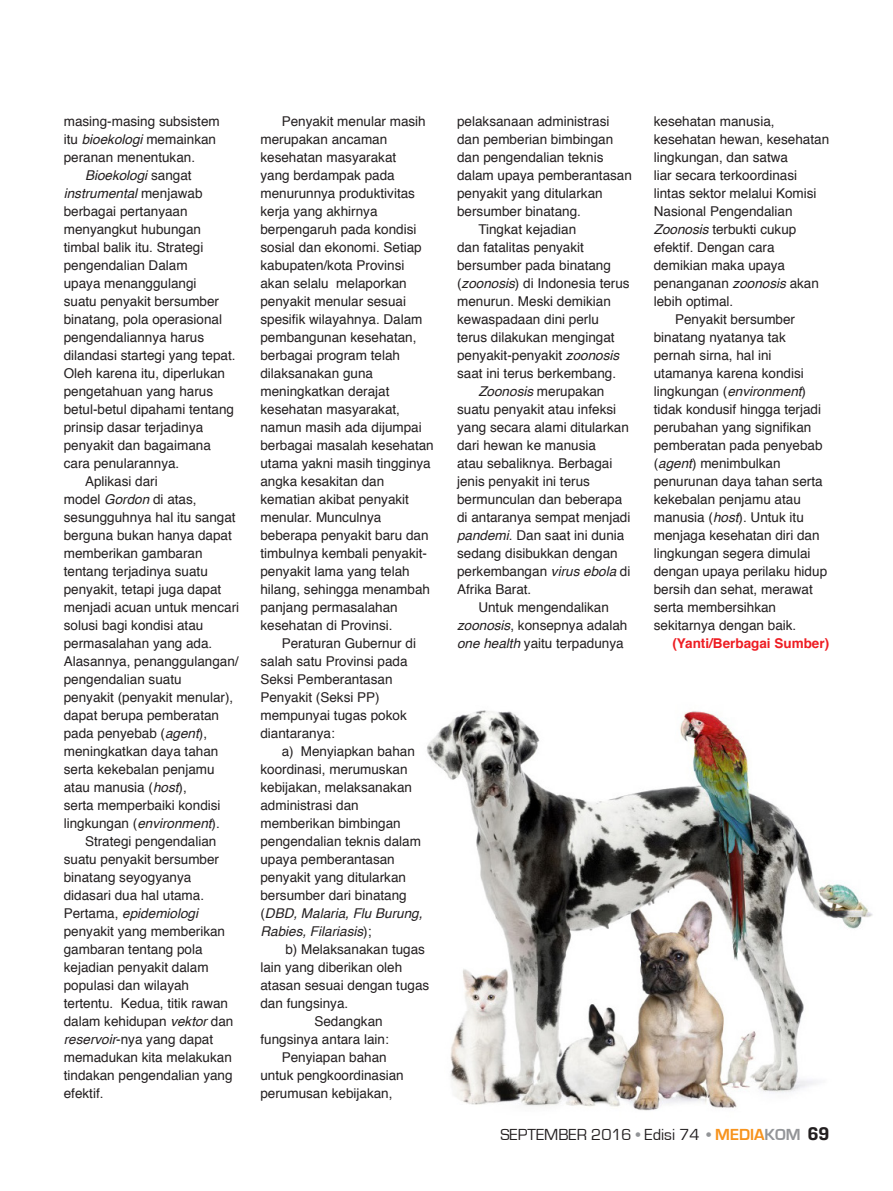
<style>
.page{position:relative;width:893px;height:1191px;background:#fff}
.page>*{position:absolute;margin:0;border:0;box-sizing:border-box;transform-origin:0 0}
.t1{font:16.5px "Eurostile";color:#231f20}
.isi{font:13.5px/18px "Helvetica";color:#231f20}
.isi-2{font:700 13.5px "Helvetica";color:#ee1d23}
.s1{font-style:italic}
.s2{font-weight:700;color:#939598}
.s3{font-weight:700;color:#f7931d}
.s4{font-family:"Breuer Text";font-weight:700;font-size:19.5px}
</style>
<div class="page">
<img style="left:427px;top:710px;width:446px;height:401px">
<p class="isi" style="left:64px;top:113px;width:158px">masing-masing subsistem itu <span class="s1">bioekologi</span> memainkan peranan menentukan.</p>
<p class="isi" style="left:64px;top:167px;width:173px;text-indent:21px"><span class="s1">Bioekologi</span> sangat <span class="s1">instrumental</span> menjawab berbagai pertanyaan menyangkut hubungan timbal balik itu. Strategi pengendalian Dalam<br>upaya menanggulangi<br>suatu penyakit bersumber binatang, pola operasional pengendaliannya harus dilandasi startegi yang tepat.<br>Oleh karena itu, diperlukan pengetahuan yang harus betul-betul dipahami tentang prinsip dasar terjadinya penyakit dan bagaimana cara penularannya.</p>
<p class="isi" style="left:64px;top:473px;width:177px;text-indent:21px">Aplikasi dari<br>model <span class="s1">Gordon</span> di atas, sesungguhnya hal itu sangat berguna bukan hanya dapat memberikan gambaran tentang terjadinya suatu penyakit, tetapi juga dapat menjadi acuan untuk mencari solusi bagi kondisi atau permasalahan yang ada.<br>Alasannya, penanggulangan/ pengendalian suatu<br>penyakit (penyakit menular), dapat berupa pemberatan pada penyebab (<span class="s1">agent</span>), meningkatkan daya tahan serta kekebalan penjamu atau manusia (<span class="s1">host</span>),<br>serta memperbaiki kondisi lingkungan (<span class="s1">environment</span>).</p>
<p class="isi" style="left:64px;top:833px;width:171px;text-indent:21px">Strategi pengendalian suatu penyakit bersumber binatang seyogyanya didasari dua hal utama.<br>Pertama, <span class="s1">epidemiologi </span>penyakit yang memberikan gambaran tentang pola kejadian penyakit dalam populasi dan wilayah tertentu. Kedua, titik rawan dalam kehidupan <span class="s1">vektor</span> dan <span class="s1">reservoir</span>-nya yang dapat memadukan kita melakukan tindakan pengendalian yang efektif.</p>
<p class="isi" style="left:260px;top:113px;width:175px;text-indent:21px">Penyakit menular masih merupakan ancaman kesehatan masyarakat<br>yang berdampak pada menurunnya produktivitas kerja yang akhirnya berpengaruh pada kondisi sosial dan ekonomi. Setiap kabupaten/kota Provinsi akan selalu melaporkan penyakit menular sesuai spesifik wilayahnya. Dalam pembangunan kesehatan, berbagai program telah dilaksanakan guna meningkatkan derajat kesehatan masyarakat, namun masih ada dijumpai berbagai masalah kesehatan utama yakni masih tingginya angka kesakitan dan kematian akibat penyakit menular. Munculnya beberapa penyakit baru dan timbulnya kembali penyakit&shy;penyakit lama yang telah hilang, sehingga menambah panjang permasalahan kesehatan di Provinsi.</p>
<p class="isi" style="left:260px;top:635px;width:157px;text-indent:21px">Peraturan Gubernur di salah satu Provinsi pada<br>Seksi Pemberantasan<br>Penyakit (Seksi PP) mempunyai tugas pokok diantaranya:</p>
<p class="isi" style="left:260px;top:743px;width:164px;text-indent:21px">a) Menyiapkan bahan koordinasi, merumuskan kebijakan, melaksanakan administrasi dan memberikan bimbingan pengendalian teknis dalam upaya pemberantasan penyakit yang ditularkan bersumber dari binatang (<span class="s1">DBD, Malaria, Flu Burung,<br>Rabies, Filariasis</span>);</p>
<p class="isi" style="left:260px;top:941px;width:170px;text-indent:25px">b) Melaksanakan tugas lain yang diberikan oleh atasan sesuai dengan tugas dan fungsinya.</p>
<p class="isi" style="left:260px;top:1013px;width:130px;text-indent:54px">Sedangkan fungsinya antara lain:</p>
<p class="isi" style="left:260px;top:1049px;width:145px;text-indent:21px">Penyiapan bahan untuk pengkoordinasian perumusan kebijakan,</p>
<p class="isi" style="left:457px;top:113px;width:176px">pelaksanaan administrasi dan pemberian bimbingan dan pengendalian teknis dalam upaya pemberantasan penyakit yang ditularkan bersumber binatang.</p>
<p class="isi" style="left:457px;top:221px;width:174px;text-indent:21px">Tingkat kejadian<br>dan fatalitas penyakit bersumber pada binatang (<span class="s1">zoonosis</span>) di Indonesia terus menurun. Meski demikian kewaspadaan dini perlu terus dilakukan mengingat penyakit-penyakit <span class="s1">zoonosis </span>saat ini terus berkembang.</p>
<p class="isi" style="left:457px;top:383px;width:175px;text-indent:21px"><span class="s1">Zoonosis</span> merupakan suatu penyakit atau infeksi yang secara alami ditularkan dari hewan ke manusia<br>atau sebaliknya. Berbagai jenis penyakit ini terus bermunculan dan beberapa di antaranya sempat menjadi <span class="s1">pandemi</span>. Dan saat ini dunia sedang disibukkan dengan perkembangan <span class="s1">virus ebola</span> di<br>Afrika Barat.</p>
<p class="isi" style="left:457px;top:599px;width:172px;text-align:center">Untuk mengendalikan <span class="s1">zoonosis</span>, konsepnya adalah <span class="s1">one health</span> yaitu terpadunya</p>
<p class="isi" style="left:654px;top:113px;width:177px">kesehatan manusia, kesehatan hewan, kesehatan lingkungan, dan satwa<br>liar secara terkoordinasi lintas sektor melalui Komisi<br>Nasional Pengendalian<br><span class="s1">Zoonosis</span> terbukti cukup efektif. Dengan cara demikian maka upaya penanganan <span class="s1">zoonosis</span> akan lebih optimal.</p>
<p class="isi" style="left:654px;top:311px;width:175px;text-indent:21px">Penyakit bersumber binatang nyatanya tak pernah sirna, hal ini utamanya karena kondisi lingkungan (<span class="s1">environment</span>) tidak kondusif hingga terjadi perubahan yang signifikan pemberatan pada penyebab (<span class="s1">agent</span>) menimbulkan penurunan daya tahan serta kekebalan penjamu atau manusia (<span class="s1">host</span>). Untuk itu menjaga kesehatan diri dan lingkungan segera dimulai dengan upaya perilaku hidup bersih dan sehat, merawat serta membersihkan sekitarnya dengan baik.</p>
<p class="isi-2" style="left:672px;top:632px;width:158px">(Yanti/Berbagai Sumber)</p>
<p class="t1" style="left:500px;top:1126px;width:330px">SEPTEMBER 2016 <span class="s2">•</span> Edisi 74 <span class="s2">•</span> <span class="s3">MEDIA</span><span class="s2">KOM</span> <span class="s4">69</span></p>
</div>
